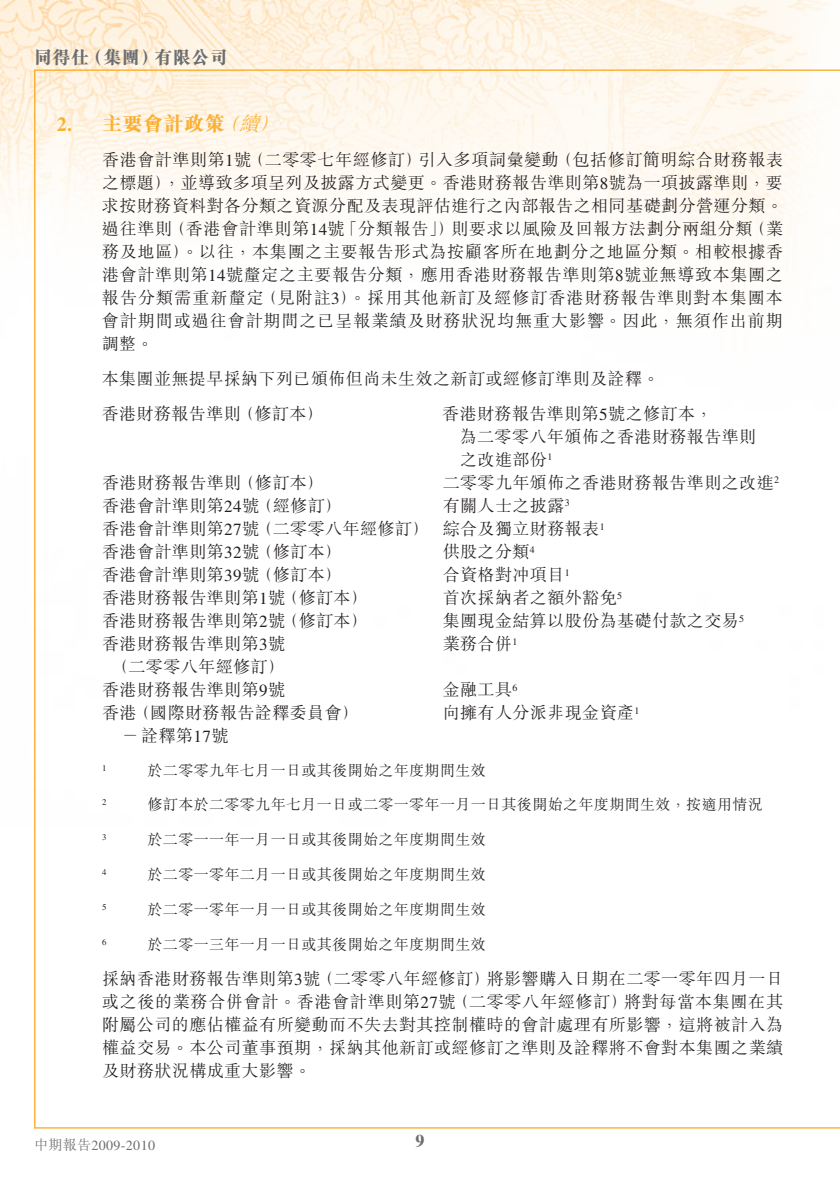
<style>
.page{position:relative;width:840px;height:1191px;background:#fff}
.page>*{position:absolute;margin:0;border:0;box-sizing:border-box;transform-origin:0 0}
.t1{font:800 20px "M Sung HK";letter-spacing:.025em;color:#fbb034}
.t2{font:italic 300 20px "M Sung HK";color:#fbb034}
.t3{font:700 20px "Times LT Std";color:#fbb034}
.t4{font:800 18px "M Sung HK";letter-spacing:.025em;color:#6c6d70}
.t5{font:700 18px "Times LT Std";color:#6c6d70}
.t6{font:300 17px/23px "M Sung HK";letter-spacing:.025em;color:#231f20}
.t7{font:300 17px/23px "M Sung HK";letter-spacing:.055em;color:#231f20}
.t8{font:300 17px "M Sung HK";letter-spacing:.065em;color:#231f20}
.t9{font:300 17px "M Sung HK";letter-spacing:.045em;color:#231f20}
.t10{font:300 15px "M Sung HK";letter-spacing:.025em;color:#231f20}
.t11{font:14px "Times LT Std";letter-spacing:.025em;color:#6c6d70}
.t12{font:10px "Times LT Std";color:#231f20}
.t13{font:8.8px "Times LT Std";color:#231f20}
.s1{font-family:"Times LT Std";font-weight:400}
.s2{font-family:"M Sung HK";font-weight:300}
</style>
<div class="page">
<img style="left:0;top:0;width:839px;height:1129px">
<p class="t4" style="left:85px;top:44px;width:75px">（集團）</p>
<p class="t4" style="left:154px;top:44px;width:75px">有限公司</p>
<p class="t4" style="left:34px;top:44px;width:56px">同得仕</p>
<p class="t3" style="left:57px;top:113px;width:17px">2.</p>
<p class="t1" style="left:102px;top:110px;width:124px">主要會計政策</p>
<p class="t2" style="left:238px;top:110px;width:29px">續</p>
<p class="t2" style="left:218px;top:110px;width:29px">（</p>
<p class="t2" style="left:259px;top:110px;width:29px">(</p>
<p class="t6" style="left:554px;top:148px;width:229px">（包括修訂簡明綜合財務報表</p>
<p class="t6" style="left:102px;top:148px;width:150px">香港會計準則第號<span class="s1">1</span></p>
<p class="t6" style="left:102px;top:171px;width:682px">之標題，）並導致多項呈列及披露方式變更。香港財務報告準則第<span class="s1">8</span>號為一項披露準則，要</p>
<p class="t6" style="left:102px;top:194px;width:682px">求按財務資料對各分類之資源分配及表現評估進行之內部報告之相同基礎劃分營運分類。</p>
<p class="t6" style="left:748px;top:217px;width:36px">（業</p>
<p class="t6" style="left:247px;top:148px;width:176px">（二零零七年經修訂）</p>
<p class="t6" style="left:418px;top:148px;width:142px">引入多項詞彙變動</p>
<p class="t6" style="left:340px;top:217px;width:115px">「分類報告」）</p>
<p class="t9" style="left:451px;top:217px;width:302px">則要求以風險及回報方法劃分兩組分類</p>
<p class="t9" style="left:168px;top:217px;width:178px">（香港會計準則第<span class="s1">14</span>號</p>
<p class="t6" style="left:102px;top:217px;width:72px">過往準則</p>
<p class="t6" style="left:102px;top:240px;width:682px">務及地區）。以往，本集團之主要報告形式為按顧客所在地劃分之地區分類。相較根據香</p>
<p class="t6" style="left:102px;top:263px;width:682px">港會計準則第<span class="s1">14</span>號釐定之主要報告分類，應用香港財務報告準則第<span class="s1">8</span>號並無導致本集團之</p>
<p class="t8" style="left:260px;top:286px;width:524px">（見附註<span class="s1">3</span>）。採用其他新訂及經修訂香港財務報告準則對本集團本</p>
<p class="t7" style="left:102px;top:286px;width:682px">報告分類需重新釐定<br>會計期間或過往會計期間之已呈報業績及財務狀況均無重大影響。因此，無須作出前期調整。</p>
<p class="t6" style="left:442px;top:361px;width:271px;line-height:35px;text-indent:-340px">本集團並無提早採納下列已頒佈但尚未生效之新訂或經修訂準則及詮釋。<br>香港財務報告準則第<span class="s1">5</span>號之修訂本，</p>
<p class="t6" style="left:102px;top:401px;width:140px">香港財務報告準則</p>
<p class="t6" style="left:237px;top:401px;width:88px">（修訂本）</p>
<p class="t6" style="left:459px;top:424px;width:298px">為二零零八年頒佈之香港財務報告準則</p>
<p class="t12" style="left:547px;top:451px;width:6px">1</p>
<p class="t6" style="left:460px;top:447px;width:88px">之改進部份</p>
<p class="t6" style="left:102px;top:470px;width:140px">香港財務報告準則</p>
<p class="t6" style="left:237px;top:470px;width:88px">（修訂本）</p>
<p class="t6" style="left:442px;top:470px;width:332px">二零零九年頒佈之香港財務報告準則之改進</p>
<p class="t12" style="left:773px;top:474px;width:6px">2</p>
<p class="t6" style="left:102px;top:493px;width:158px">香港會計準則第<span class="s1">24</span>號</p>
<p class="t6" style="left:255px;top:493px;width:88px">（經修訂）</p>
<p class="t6" style="left:442px;top:493px;width:123px">有關人士之披露</p>
<p class="t12" style="left:564px;top:497px;width:6px">3</p>
<p class="t6" style="left:102px;top:516px;width:158px">香港會計準則第<span class="s1">27</span>號</p>
<p class="t6" style="left:255px;top:516px;width:175px">（二零零八年經修訂）</p>
<p class="t6" style="left:442px;top:516px;width:158px">綜合及獨立財務報表</p>
<p class="t12" style="left:599px;top:520px;width:6px">1</p>
<p class="t6" style="left:102px;top:539px;width:158px">香港會計準則第<span class="s1">32</span>號</p>
<p class="t6" style="left:255px;top:539px;width:88px">（修訂本）</p>
<p class="t6" style="left:442px;top:539px;width:88px">供股之分類</p>
<p class="t12" style="left:529px;top:543px;width:6px">4</p>
<p class="t6" style="left:102px;top:562px;width:158px">香港會計準則第<span class="s1">39</span>號</p>
<p class="t6" style="left:255px;top:562px;width:88px">（修訂本）</p>
<p class="t6" style="left:442px;top:562px;width:123px">合資格對冲項目</p>
<p class="t12" style="left:564px;top:566px;width:6px">1</p>
<p class="t6" style="left:102px;top:585px;width:184px">香港財務報告準則第號<span class="s1">1</span></p>
<p class="t6" style="left:281px;top:585px;width:88px">（修訂本）</p>
<p class="t6" style="left:442px;top:585px;width:175px">首次採納者之額外豁免</p>
<p class="t12" style="left:616px;top:589px;width:6px">5</p>
<p class="t6" style="left:102px;top:608px;width:184px;text-align:center">香港財務報告準則第號<span class="s1">2</span>香港財務報告準則第號<span class="s1">3</span>（二零零八年經修訂(</p>
<p class="t6" style="left:281px;top:608px;width:88px">（修訂本）</p>
<p class="t6" style="left:442px;top:608px;width:297px">集團現金結算以股份為基礎付款之交易</p>
<p class="t12" style="left:738px;top:612px;width:6px">5</p>
<p class="t6" style="left:442px;top:631px;width:71px">業務合併</p>
<p class="t12" style="left:512px;top:635px;width:6px">1</p>
<p class="t6" style="left:133px;top:677px;width:228px;text-indent:-31px">香港財務報告準則第號<span class="s1">9<br></span>（國際財務報告詮釋委員會(</p>
<p class="t6" style="left:442px;top:677px;width:71px">金融工具</p>
<p class="t12" style="left:512px;top:681px;width:6px">6</p>
<p class="t6" style="left:442px;top:700px;width:193px">向擁有人分派非現金資產</p>
<p class="t6" style="left:122px;top:700px;width:108px;text-indent:-20px">香港<br>－詮釋第<span class="s1">17</span>號</p>
<p class="t12" style="left:634px;top:704px;width:6px">1</p>
<p class="t13" style="left:102px;top:762px;width:6px">1</p>
<p class="t10" style="left:147px;top:759px;width:339px">於二零零九年七月一日或其後開始之年度期間生效</p>
<p class="t13" style="left:102px;top:797px;width:6px">2</p>
<p class="t10" style="left:147px;top:794px;width:616px">修訂本於二零零九年七月一日或二零一零年一月一日其後開始之年度期間生效，按適用情況</p>
<p class="t13" style="left:102px;top:832px;width:6px">3</p>
<p class="t10" style="left:147px;top:829px;width:339px">於二零一一年一月一日或其後開始之年度期間生效</p>
<p class="t13" style="left:102px;top:867px;width:6px">4</p>
<p class="t10" style="left:147px;top:864px;width:339px">於二零一零年二月一日或其後開始之年度期間生效</p>
<p class="t13" style="left:102px;top:902px;width:6px">5</p>
<p class="t10" style="left:147px;top:899px;width:339px">於二零一零年一月一日或其後開始之年度期間生效</p>
<p class="t13" style="left:102px;top:937px;width:6px">6</p>
<p class="t10" style="left:147px;top:934px;width:339px">於二零一三年一月一日或其後開始之年度期間生效</p>
<p class="t6" style="left:102px;top:966px;width:219px">採納香港財務報告準則第號<span class="s1">3</span></p>
<p class="t6" style="left:316px;top:966px;width:175px">（二零零八年經修訂）</p>
<p class="t6" style="left:486px;top:966px;width:298px">將影響購入日期在二零一零年四月一日</p>
<p class="t6" style="left:102px;top:989px;width:682px">或之後的業務合併會計。香港會計準則第<span class="s1">27</span>號<br>附屬公司的應佔權益有所變動而不失去對其控制權時的會計處理有所影響，這將被計入為權益交易。本公司董事預期，採納其他新訂或經修訂之準則及詮釋將不會對本集團之業績及財務狀況構成重大影響。</p>
<p class="t6" style="left:623px;top:989px;width:160px">將對每當本集團在其</p>
<p class="t6" style="left:451px;top:989px;width:177px">（二零零八年經修訂）</p>
<p class="t11" style="left:34px;top:1137px;width:122px"><span class="s2">中期報告</span>2009-2010</p>
<p class="t5" style="left:415px;top:1130px;width:10px">9</p>
</div>
